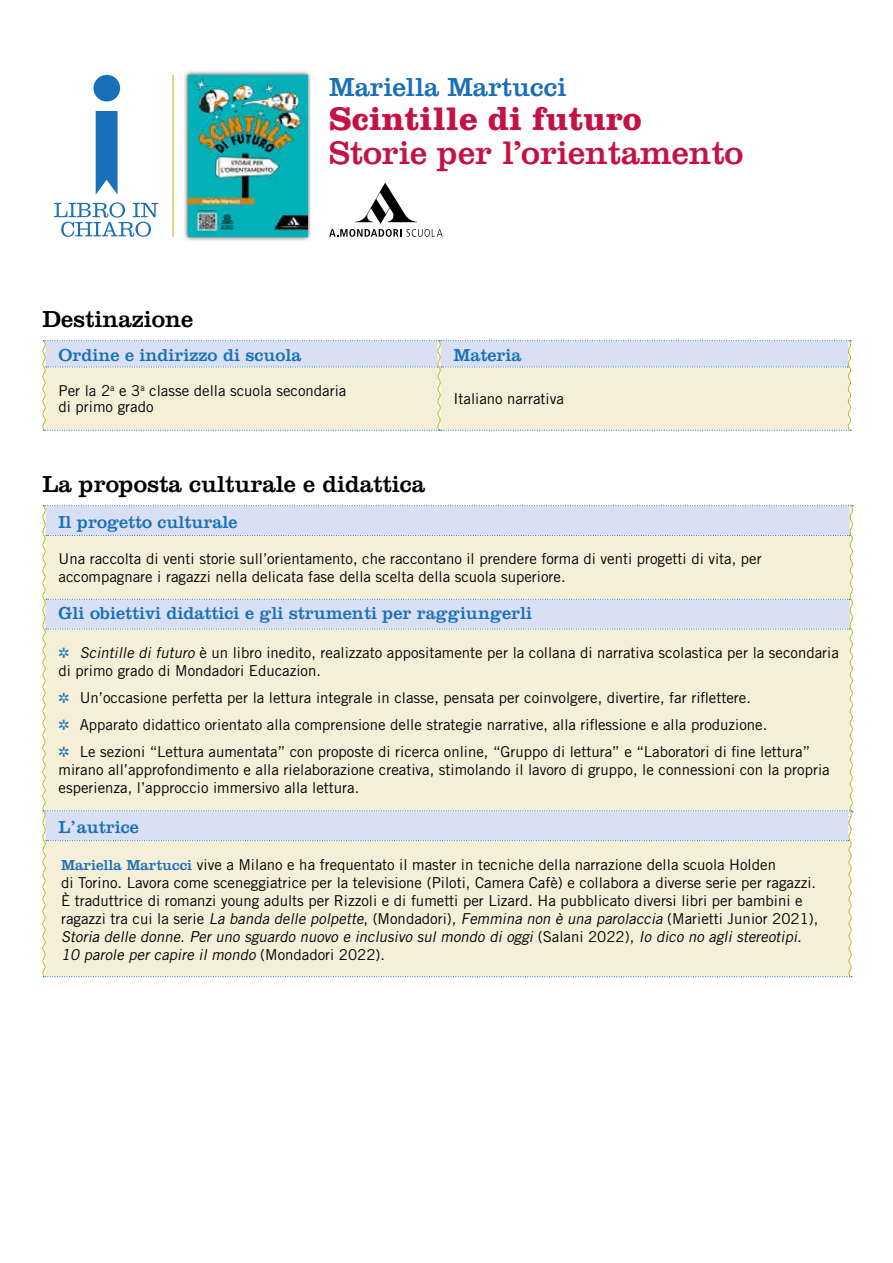
<style>
.page{position:relative;width:893px;height:1263px;background:#fff}
.page>*{position:absolute;margin:0;border:0;box-sizing:border-box;transform-origin:0 0}
.t1{font:33.9px "Clarendon";color:#c51244}
.t2{font:700 33.9px "Clarendon";color:#c51244}
.t3{font:27.15px "Clarendon";color:#1a70b8}
.t4{font:24px "Clarendon";color:#000}
.t5{font:18px "Clarendon";color:#1a70b8}
.t6{font:15px/18px "Trade Gothic LT Std";color:#000}
.s1{color:#1a70b8}
.s2{font-style:italic}
.s3{font-family:"Clarendon";color:#1a70b8}
</style>
<div class="page">
<hr style="left:172px;top:75px;width:2px;height:162px;background:#c5b612">
<svg style="left:96px;top:111px;width:22px;height:84px;background:#337fbf"></svg>
<div style="left:93px;top:75px;width:27px;height:26px;background:#1a70b8;border-radius:50%"></div>
<svg style="left:54px;top:202px;width:104px;height:35px"></svg>
<div style="left:183px;top:70px;width:128px;height:171px;background:#000;opacity:.75"></div>
<img style="left:188px;top:75px;width:119px;height:162px">
<svg style="left:329px;top:183px;width:114px;height:54px"></svg>
<svg style="left:42px;top:340px;width:810px;height:91px;background:#eae9dd"></svg>
<svg style="left:42px;top:505px;width:812px;height:472px;background:#edebdb"></svg>
<h3 class="t4" style="left:43px;top:305px;width:152px">Destinazione</h3>
<h2 class="t3" style="left:329px;top:71px;width:239px">Mariella Martucci</h2>
<h1 class="t2" style="left:329px;top:98px;width:314px">Scintille di futuro</h1>
<h1 class="t1" style="left:329px;top:133px;width:416px">Storie per l’orientamento</h1>
<p class="t5" style="left:59px;top:344px;width:244px">Ordine e indirizzo di scuola</p>
<p class="t5" style="left:454px;top:344px;width:70px">Materia</p>
<p class="t6" style="left:59px;top:382px;width:289px;line-height:16.5px">Per la 2<sup>a</sup> e 3<sup>a</sup> classe della scuola secondaria di primo grado</p>
<p class="t6" style="left:454px;top:389px;width:112px">Italiano narrativa</p>
<h3 class="t4" style="left:43px;top:470px;width:384px">La proposta culturale e didattica</h3>
<p class="t5" style="left:59px;top:511px;width:181px">Il progetto culturale</p>
<p class="t6" style="left:59px;top:549px;width:705px">Una raccolta di venti storie sull’orientamento, che raccontano il prendere forma di venti progetti di vita, per accompagnare i ragazzi nella delicata fase della scelta della scuola superiore.</p>
<p class="t5" style="left:59px;top:603px;width:475px">Gli obiettivi didattici e gli strumenti per raggiungerli</p>
<p class="t6" style="left:59px;top:644px;width:782px"><span class="s1">✲</span> <span class="s2">Scintille di futuro</span> è un libro inedito, realizzato appositamente per la collana di narrativa scolastica per la secondaria di primo grado di Mondadori Educazion.</p>
<p class="t6" style="left:59px;top:684px;width:753px;line-height:27px"><span class="s1">✲</span> Un’occasione perfetta per la lettura integrale in classe, pensata per coinvolgere, divertire, far riflettere.<br><span class="s1">✲</span> Apparato didattico orientato alla comprensione delle strategie narrative, alla riflessione e alla produzione.<br><span class="s1">✲</span> Le sezioni “Lettura aumentata” con proposte di ricerca online, “Gruppo di lettura” e “Laboratori di fine lettura”</p>
<p class="t6" style="left:59px;top:761px;width:773px">mirano all’approfondimento e alla rielaborazione creativa, stimolando il lavoro di gruppo, le connessioni con la propria esperienza, l’approccio immersivo alla lettura.</p>
<p class="t5" style="left:59px;top:816px;width:82px">L’autrice</p>
<p class="t6" style="left:61px;top:855px;width:759px"><span class="s3">Mariella Martucci</span> vive a Milano e ha frequentato il master in tecniche della narrazione della scuola Holden<br>di Torino. Lavora come sceneggiatrice per la televisione (Piloti, Camera Cafè) e collabora a diverse serie per ragazzi.<br>È traduttrice di romanzi young adults per Rizzoli e di fumetti per Lizard. Ha pubblicato diversi libri per bambini e ragazzi tra cui la serie <span class="s2">La banda delle polpette</span>, (Mondadori), <span class="s2">Femmina non è una parolaccia</span> (Marietti Junior 2021), <span class="s2">Storia delle donne. Per uno sguardo nuovo e inclusivo sul mondo di oggi</span> ( S a l a n i 2 0 2 2 ) , <span class="s2">Io dico no agli stereotipi.<br>10 parole per capire il mondo</span> ( M o n d a d o r i 2 0 2 2 ) .</p>
</div>
